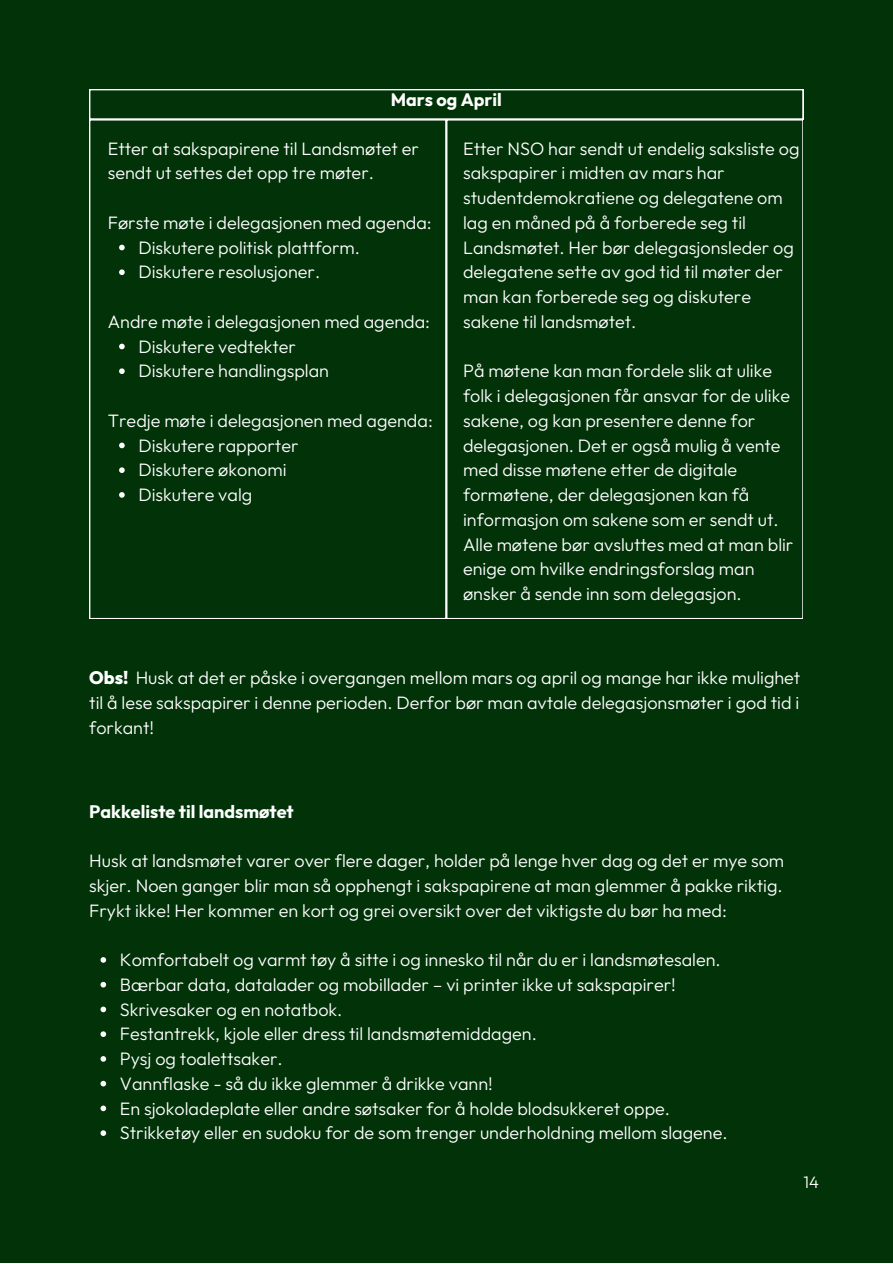
<style>
.page{position:relative;width:893px;height:1264px;background:#fff}
.page>*{position:absolute;margin:0;border:0;box-sizing:border-box;transform-origin:0 0}
.t1{font:300 18px/24.8px "Outfit";color:#fff}
.t2{font:700 18px "Outfit";color:#fff}
.t3{font:300 16.5px "Outfit";color:#fff}
.s1{font-weight:800}
</style>
<div class="page">
<div style="left:0;top:0;width:892px;height:1262px;background:#023208"></div>
<svg style="left:89px;top:89px;width:714px;height:30px"></svg>
<svg style="left:446px;top:119px;width:356px;height:499px"></svg>
<svg style="left:89px;top:119px;width:357px;height:499px"></svg>
<svg style="left:100px;top:957px;width:6px;height:5px"></svg>
<svg style="left:100px;top:981px;width:6px;height:6px"></svg>
<svg style="left:100px;top:1006px;width:6px;height:6px"></svg>
<svg style="left:100px;top:1031px;width:6px;height:5px"></svg>
<svg style="left:100px;top:1056px;width:6px;height:5px"></svg>
<svg style="left:100px;top:1080px;width:6px;height:6px"></svg>
<svg style="left:100px;top:1105px;width:6px;height:6px"></svg>
<svg style="left:100px;top:1130px;width:6px;height:5px"></svg>
<p class="t2" style="left:390px;top:88px;width:113px">Mars og April</p>
<p class="t1" style="left:108px;top:136px;width:312px">Etter at sakspapirene til Landsmøtet er sendt ut settes det opp tre møter.</p>
<p class="t1" style="left:108px;top:210px;width:325px">Første møte i delegasjonen med agenda:</p>
<p class="t1" style="left:138px;top:235px;width:223px">Diskutere politisk plattform.</p>
<p class="t1" style="left:138px;top:259px;width:183px">Diskutere resolusjoner.</p>
<p class="t1" style="left:108px;top:309px;width:324px">Andre møte i delegasjonen med agenda:</p>
<p class="t1" style="left:138px;top:333px;width:159px">Diskutere vedtekter</p>
<p class="t1" style="left:138px;top:358px;width:192px">Diskutere handlingsplan</p>
<p class="t1" style="left:108px;top:408px;width:326px">Tredje møte i delegasjonen med agenda:</p>
<p class="t1" style="left:138px;top:432px;width:162px">Diskutere rapporter</p>
<p class="t1" style="left:138px;top:457px;width:150px">Diskutere økonomi</p>
<p class="t1" style="left:138px;top:482px;width:115px">Diskutere valg</p>
<p class="t1" style="left:463px;top:136px;width:338px">Etter NSO har sendt ut endelig saksliste og sakspapirer i midten av mars har studentdemokratiene og delegatene om lag en måned på å forberede seg til Landsmøtet. Her bør delegasjonsleder og delegatene sette av god tid til møter der man kan forberede seg og diskutere sakene til landsmøtet.</p>
<p class="t1" style="left:463px;top:358px;width:332px">På møtene kan man fordele slik at ulike folk i delegasjonen får ansvar for de ulike sakene, og kan presentere denne for delegasjonen. Det er også mulig å vente med disse møtene etter de digitale formøtene, der delegasjonen kan få informasjon om sakene som er sendt ut.<br>Alle møtene bør avsluttes med at man blir enige om hvilke endringsforslag man ønsker å sende inn som delegasjon.</p>
<p class="t1" style="left:89px;top:665px;width:712px;text-align:justify"><span class="s1">Obs!</span> Husk at det er påske i overgangen mellom mars og april og mange har ikke mulighet til å lese sakspapirer i denne perioden. Derfor bør man avtale delegasjonsmøter i god tid i forkant!</p>
<p class="t2" style="left:89px;top:799px;width:206px">Pakkeliste til landsmøtet</p>
<p class="t1" style="left:89px;top:848px;width:696px;text-align:justify">Husk at landsmøtet varer over flere dager, holder på lenge hver dag og det er mye som skjer. Noen ganger blir man så opphengt i sakspapirene at man glemmer å pakke riktig.<br>Frykt ikke! Her kommer en kort og grei oversikt over det viktigste du bør ha med:</p>
<p class="t1" style="left:120px;top:947px;width:602px">Komfortabelt og varmt tøy å sitte i og innesko til når du er i landsmøtesalen.</p>
<p class="t1" style="left:120px;top:971px;width:557px">Bærbar data, datalader og mobillader – vi printer ikke ut sakspapirer!</p>
<p class="t1" style="left:120px;top:996px;width:224px">Skrivesaker og en notatbok.</p>
<p class="t1" style="left:120px;top:1021px;width:418px">Festantrekk, kjole eller dress til landsmøtemiddagen.</p>
<p class="t1" style="left:120px;top:1046px;width:164px">Pysj og toalettsaker.</p>
<p class="t1" style="left:120px;top:1070px;width:374px">Vannflaske - så du ikke glemmer å drikke vann!</p>
<p class="t1" style="left:120px;top:1095px;width:551px">En sjokoladeplate eller andre søtsaker for å holde blodsukkeret oppe.</p>
<p class="t1" style="left:120px;top:1120px;width:609px">Strikketøy eller en sudoku for de som trenger underholdning mellom slagene.</p>
<p class="t3" style="left:803px;top:1171px;width:17px">14</p>
</div>
